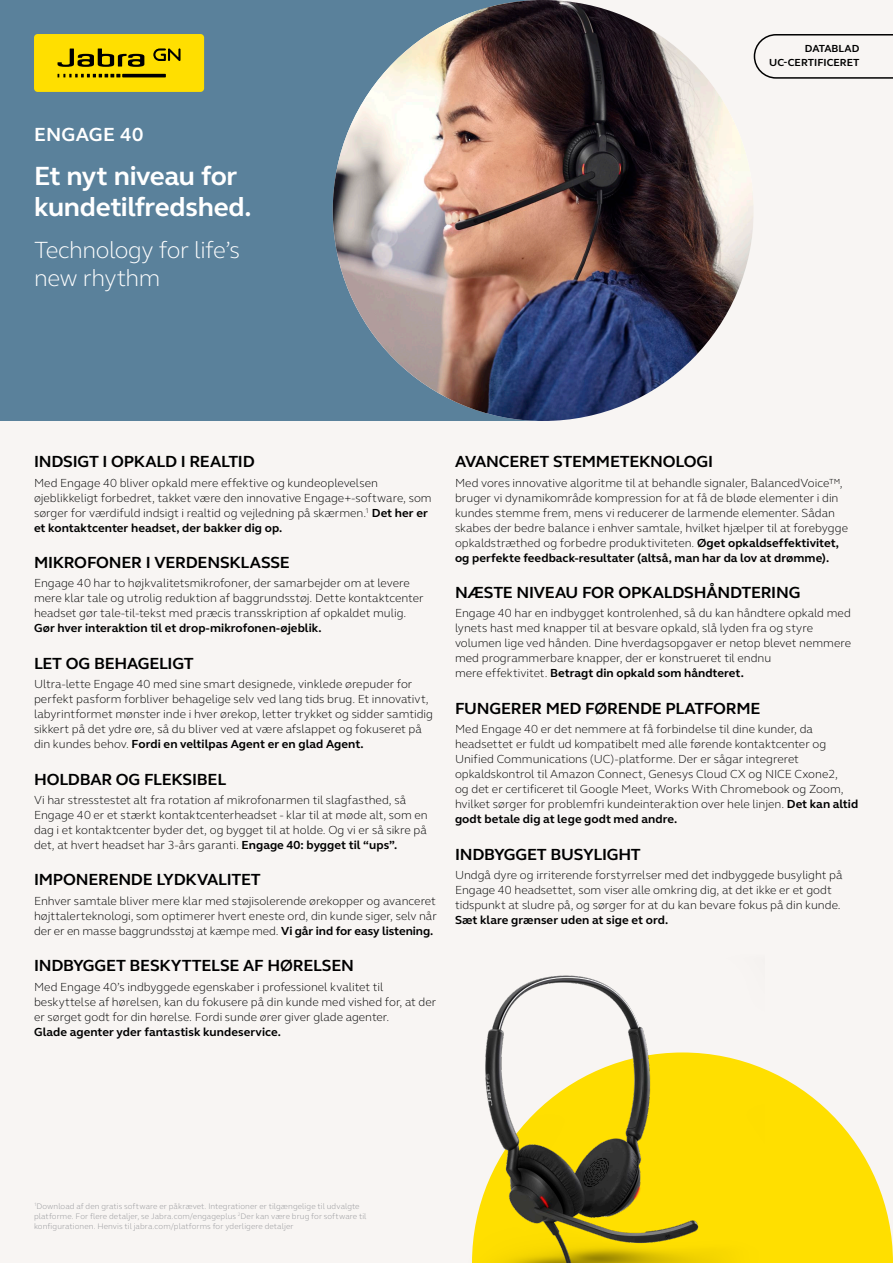
<style>
.page{position:relative;width:893px;height:1263px;background:#f8f5f3}
.page>*{position:absolute;margin:0;border:0;box-sizing:border-box;transform-origin:0 0}
.t1{font:700 27px/31.5px "GN Elliot";letter-spacing:-.015em;color:#fff}
.t2{font:300 24px/28.5px "GN Elliot";letter-spacing:-.02em;color:#fff}
.t3{font:700 19.5px "GN Elliot";letter-spacing:.02em;color:#fff}
.t4{font:700 16.5px "GN Elliot";letter-spacing:-.015em;color:#000}
.t5{font:300 12px/15px "GN Elliot";color:#000}
.t6{font:700 12px "GN Elliot";letter-spacing:.005em;color:#000}
.t7{font:700 10.5px/14.2px "GN Elliot";color:#000;text-align:right}
.t8{font:300 8.25px/9.9px "GN Elliot";letter-spacing:.01em;color:#939498}
.s1{font-weight:700}
</style>
<div class="page">
<svg style="left:765px;top:1069px;width:128px;height:194px;fill:#ffdf00"></svg>
<div style="left:0;top:0;width:543px;height:421px;background:#5a819b"></div>
<img style="left:333px;top:0;width:421px;height:421px;border-radius:210px">
<img style="left:472px;top:975px;width:293px;height:288px">
<svg style="left:754px;top:34px;width:139px;height:45px"></svg>
<div style="left:34px;top:34px;width:170px;height:58px;background:#ffdf00;border-radius:4px"></div>
<svg style="left:58px;top:49px;width:86px;height:18px"></svg>
<svg style="left:58px;top:74px;width:62px;height:3px"></svg>
<hr style="left:122px;top:74px;width:44px;height:3px;background:#000">
<svg style="left:153px;top:48px;width:28px;height:13px"></svg>
<h3 class="t3" style="left:34px;top:121px;width:111px">ENGAGE 40</h3>
<h1 class="t1" style="left:34px;top:160px;width:219px">Et nyt niveau for kundetilfredshed.</h1>
<h2 class="t2" style="left:34px;top:235px;width:208px">Technology for life’s new rhythm</h2>
<p class="t7" style="left:769px;top:41px;width:92px">DATABLAD<br>UC-CERTIFICERET</p>
<h3 class="t4" style="left:34px;top:451px;width:222px">INDSIGT I OPKALD I REALTID</h3>
<p class="t5" style="left:34px;top:475px;width:399px">Med Engage 40 bliver opkald mere effektive og kundeoplevelsen øjeblikkeligt forbedret, takket være den innovative Engage+-software, som sørger for værdifuld indsigt i realtid og vejledning på skærmen.<sup>1</sup> <span class="s1">Det her er et kontaktcenter headset, der bakker dig op.</span></p>
<h3 class="t4" style="left:34px;top:551px;width:257px">MIKROFONER I VERDENSKLASSE</h3>
<p class="t5" style="left:34px;top:575px;width:391px">Engage 40 har to højkvalitetsmikrofoner, der samarbejder om at levere mere klar tale og utrolig reduktion af baggrundsstøj. Dette kontaktcenter headset gør tale-til-tekst med præcis transskription af opkaldet mulig.</p>
<p class="t6" style="left:34px;top:620px;width:289px">Gør hver interaktion til et drop-mikrofonen-øjeblik.</p>
<h3 class="t4" style="left:34px;top:652px;width:161px">LET OG BEHAGELIGT</h3>
<p class="t5" style="left:34px;top:676px;width:400px">Ultra-lette Engage 40 med sine smart designede, vinklede ørepuder for perfekt pasform forbliver behagelige selv ved lang tids brug. Et innovativt, labyrintformet mønster inde i hver ørekop, letter trykket og sidder samtidig sikkert på det ydre øre, så du bliver ved at være afslappet og fokuseret på din kundes behov. <span class="s1">Fordi en veltilpas Agent er en glad Agent.</span></p>
<h3 class="t4" style="left:34px;top:768px;width:194px">HOLDBAR OG FLEKSIBEL</h3>
<p class="t5" style="left:34px;top:792px;width:395px">Vi har stresstestet alt fra rotation af mikrofonarmen til slagfasthed, så Engage 40 er et stærkt kontaktcenterheadset - klar til at møde alt, som en dag i et kontaktcenter byder det, og bygget til at holde. Og vi er så sikre på det, at hvert headset har 3-års garanti. <span class="s1">Engage 40: bygget til “ups”.</span></p>
<h3 class="t4" style="left:34px;top:869px;width:228px">IMPONERENDE LYDKVALITET</h3>
<p class="t5" style="left:34px;top:893px;width:404px;text-align:justify">Enhver samtale bliver mere klar med støjisolerende ørekopper og avanceret højttalerteknologi, som optimerer hvert eneste ord, din kunde siger, selv når der er en masse baggrundsstøj at kæmpe med. <span class="s1">Vi går ind for easy listening.</span></p>
<h3 class="t4" style="left:34px;top:955px;width:321px">INDBYGGET BESKYTTELSE AF HØRELSEN</h3>
<p class="t5" style="left:34px;top:978px;width:404px">Med Engage 40’s indbyggede egenskaber i professionel kvalitet til beskyttelse af hørelsen, kan du fokusere på din kunde med vished for, at der er sørget godt for din hørelse. Fordi sunde ører giver glade agenter.</p>
<p class="t6" style="left:34px;top:1023px;width:249px">Glade agenter yder fantastisk kundeservice.</p>
<h3 class="t4" style="left:455px;top:451px;width:260px">AVANCERET STEMMETEKNOLOGI</h3>
<p class="t5" style="left:455px;top:475px;width:395px">Med vores innovative algoritme til at behandle signaler, BalancedVoice™, bruger vi dynamikområde kompression for at få de bløde elementer i din kundes stemme frem, mens vi reducerer de larmende elementer. Sådan skabes der bedre balance i enhver samtale, hvilket hjælper til at forebygge opkaldstræthed og forbedre produktiviteten. <span class="s1">Øget opkaldseffektivitet, og perfekte feedback-resultater (altså, man har da lov at drømme).</span></p>
<h3 class="t4" style="left:455px;top:581px;width:347px">NÆSTE NIVEAU FOR OPKALDSHÅNDTERING</h3>
<p class="t5" style="left:455px;top:605px;width:398px">Engage 40 har en indbygget kontrolenhed, så du kan håndtere opkald med lynets hast med knapper til at besvare opkald, slå lyden fra og styre volumen lige ved hånden. Dine hverdagsopgaver er netop blevet nemmere med programmerbare knapper, der er konstrueret til endnu<br>mere effektivitet. <span class="s1">Betragt din opkald som håndteret.</span></p>
<h3 class="t4" style="left:455px;top:697px;width:307px">FUNGERER MED FØRENDE PLATFORME</h3>
<p class="t5" style="left:455px;top:721px;width:405px">Med Engage 40 er det nemmere at få forbindelse til dine kunder, da headsettet er fuldt ud kompatibelt med alle førende kontaktcenter og Unified Communications (UC)-platforme. Der er sågar integreret opkaldskontrol til Amazon Connect, Genesys Cloud CX og NICE Cxone2,<br>og det er certificeret til Google Meet, Works With Chromebook og Zoom, hvilket sørger for problemfri kundeinteraktion over hele linjen. <span class="s1">Det kan altid godt betale dig at lege godt med andre.</span></p>
<h3 class="t4" style="left:455px;top:843px;width:187px">INDBYGGET BUSYLIGHT</h3>
<p class="t5" style="left:455px;top:867px;width:389px">Undgå dyre og irriterende forstyrrelser med det indbyggede busylight på<br>Engage 40 headsettet, som viser alle omkring dig, at det ikke er et godt tidspunkt at sludre på, og sørger for at du kan bevare fokus på din kunde.</p>
<p class="t6" style="left:455px;top:912px;width:215px">Sæt klare grænser uden at sige et ord.</p>
<p class="t8" style="left:34px;top:1201px;width:334px"><sup>1</sup>Download af den gratis software er påkrævet. Integrationer er tilgængelige til udvalgte platforme. For flere detaljer, se Jabra.com/engageplus <sup>2</sup>Der kan være brug for software til konfigurationen. Henvis til jabra.com/platforms for yderligere detaljer</p>
</div>
